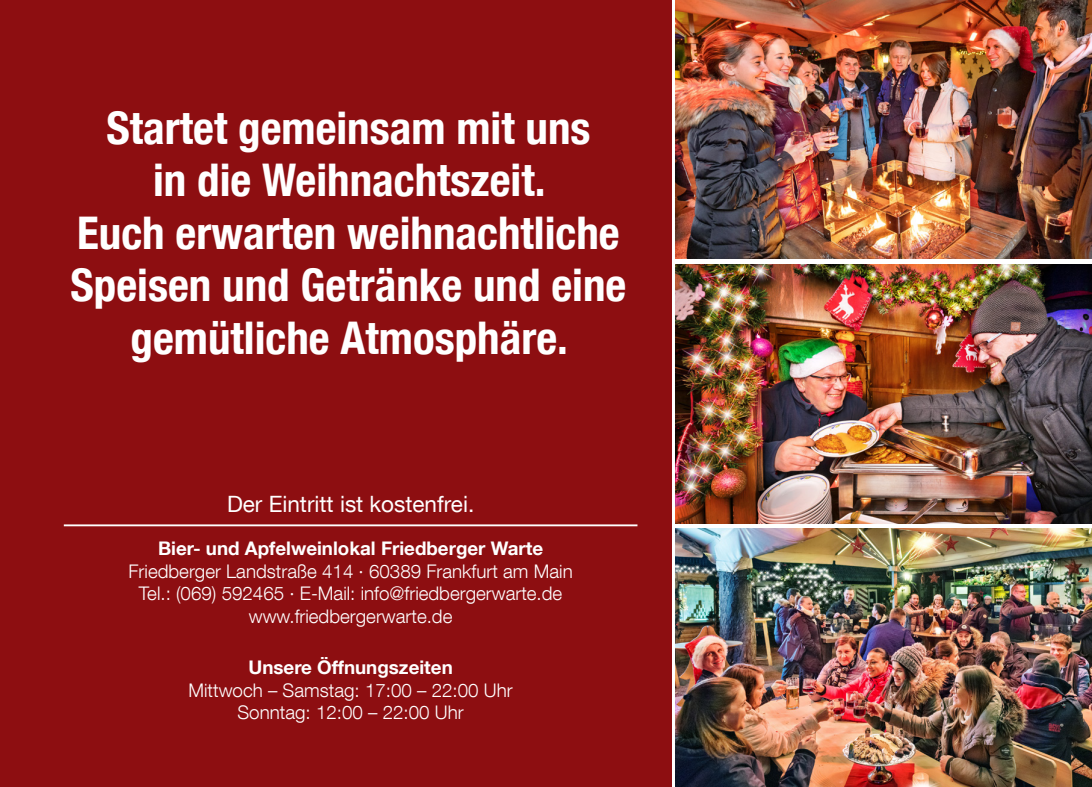
<style>
.page{position:relative;width:1092px;height:787px;background:#fff}
.page>*{position:absolute;margin:0;border:0;box-sizing:border-box;transform-origin:0 0}
.t1{font:700 condensed 45px/52.5px "Helvetica Neue LT Com";color:#fff;text-align:center}
.t2{font:22.5px "Helvetica Neue LT Com";color:#fff}
.t3{font:300 18.75px/22.5px "Helvetica Neue LT Com";color:#fff;text-align:center}
.t4{font:700 18.75px "Helvetica Neue LT Com";color:#fff}
</style>
<div class="page">
<div style="left:0;top:0;width:671px;height:787px;background:#8d0e11"></div>
<img style="left:675px;top:0;width:416px;height:259px">
<img style="left:675px;top:264px;width:416px;height:259px">
<img style="left:675px;top:528px;width:416px;height:259px">
<hr style="left:64px;top:524px;width:573px;height:2px;background:#fff">
<h1 class="t1" style="left:70px;top:102px;width:557px">Startet gemeinsam mit uns<br>in die Weihnachtszeit.<br>Euch erwarten weihnachtliche<br>Speisen und Getränke und eine gemütliche Atmosphäre.</h1>
<p class="t2" style="left:227px;top:490px;width:249px">Der Eintritt ist kostenfrei.</p>
<p class="t4" style="left:158px;top:536px;width:386px">Bier- und Apfelweinlokal Friedberger Warte</p>
<p class="t3" style="left:128px;top:559px;width:445px">Friedberger Landstraße 414 · 60389 Frankfurt am Main<br>Tel.: (069) 592465 · E-Mail: info@friedbergerwarte.de www.friedbergerwarte.de</p>
<p class="t4" style="left:248px;top:656px;width:206px">Unsere Öffnungszeiten</p>
<p class="t3" style="left:188px;top:678px;width:326px">Mittwoch – Samstag: 17:00 – 22:00 Uhr<br>Sonntag: 12:00 – 22:00 Uhr</p>
</div>
